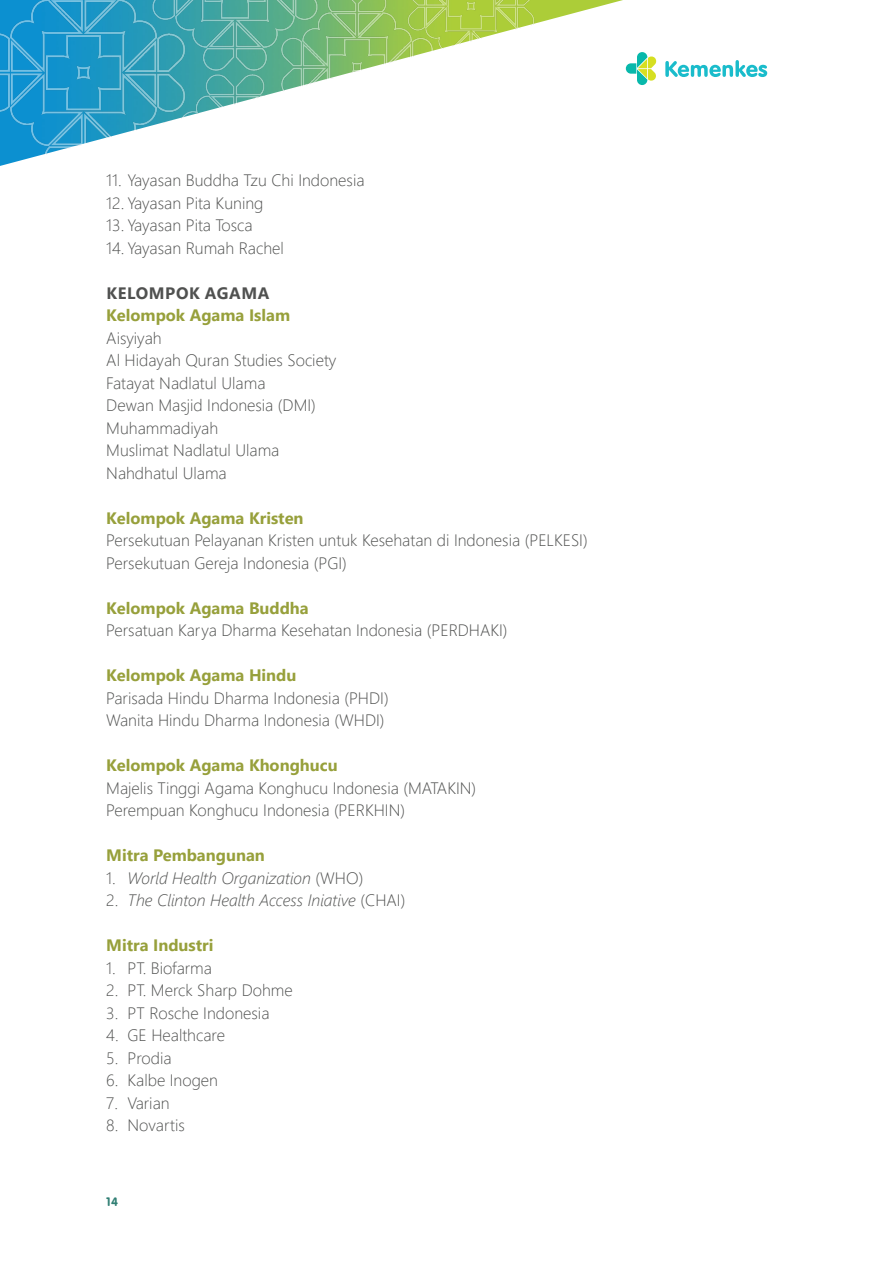
<style>
.page{position:relative;width:893px;height:1263px;background:#fff}
.page>*{position:absolute;margin:0;border:0;box-sizing:border-box;transform-origin:0 0}
.t1{font:300 16.5px "Segoe UI";color:#505150}
.t2{font:700 16.5px "Segoe UI";color:#97a03b}
.t3{font:italic 300 16.5px "Segoe UI";color:#505150}
.t4{font:700 16.5px "Segoe UI";letter-spacing:.035em;color:#505150}
.t5{font:12px "VAG Rounded Bold";color:#317f74}
.s1{font-style:normal}
</style>
<div class="page">
<svg style="left:626px;top:52px;width:31px;height:33px"></svg>
<svg style="left:665px;top:60px;width:102px;height:17px"></svg>
<img style="left:535px;top:0;width:88px;height:24px">
<img style="left:0;top:0;width:157px;height:166px">
<img style="left:150px;top:0;width:129px;height:73px">
<img style="left:157px;top:73px;width:122px;height:51px">
<img style="left:279px;top:0;width:127px;height:92px">
<img style="left:406px;top:0;width:129px;height:58px">
<p class="t1" style="left:106px;top:165px;width:260px">11. Yayasan Buddha Tzu Chi Indonesia</p>
<p class="t1" style="left:106px;top:187px;width:159px">12. Yayasan Pita Kuning</p>
<p class="t1" style="left:106px;top:210px;width:148px">13. Yayasan Pita Tosca</p>
<p class="t1" style="left:106px;top:232px;width:179px">14. Yayasan Rumah Rachel</p>
<p class="t4" style="left:107px;top:277px;width:164px">KELOMPOK AGAMA</p>
<p class="t2" style="left:106px;top:300px;width:185px">Kelompok Agama Islam</p>
<p class="t1" style="left:106px;top:322px;width:57px">Aisyiyah</p>
<p class="t1" style="left:106px;top:345px;width:232px">Al Hidayah Quran Studies Society</p>
<p class="t1" style="left:106px;top:367px;width:161px">Fatayat Nadlatul Ulama</p>
<p class="t1" style="left:106px;top:390px;width:211px">Dewan Masjid Indonesia (DMI)</p>
<p class="t1" style="left:106px;top:412px;width:113px">Muhammadiyah</p>
<p class="t1" style="left:106px;top:435px;width:175px">Muslimat Nadlatul Ulama</p>
<p class="t1" style="left:106px;top:457px;width:122px">Nahdhatul Ulama</p>
<p class="t2" style="left:106px;top:502px;width:199px">Kelompok Agama Kristen</p>
<p class="t1" style="left:106px;top:525px;width:483px">Persekutuan Pelayanan Kristen untuk Kesehatan di Indonesia (PELKESI)</p>
<p class="t1" style="left:106px;top:547px;width:242px">Persekutuan Gereja Indonesia (PGI)</p>
<p class="t2" style="left:106px;top:592px;width:204px">Kelompok Agama Buddha</p>
<p class="t1" style="left:106px;top:615px;width:403px">Persatuan Karya Dharma Kesehatan Indonesia (PERDHAKI)</p>
<p class="t2" style="left:106px;top:660px;width:192px">Kelompok Agama Hindu</p>
<p class="t1" style="left:106px;top:682px;width:284px">Parisada Hindu Dharma Indonesia (PHDI)</p>
<p class="t1" style="left:106px;top:705px;width:280px">Wanita Hindu Dharma Indonesia (WHDI)</p>
<p class="t2" style="left:106px;top:750px;width:233px">Kelompok Agama Khonghucu</p>
<p class="t1" style="left:106px;top:772px;width:371px">Majelis Tinggi Agama Konghucu Indonesia (MATAKIN)</p>
<p class="t1" style="left:106px;top:795px;width:300px">Perempuan Konghucu Indonesia (PERKHIN)</p>
<p class="t2" style="left:106px;top:840px;width:160px">Mitra Pembangunan</p>
<p class="t3" style="left:106px;top:862px;width:258px"><span class="s1">1.</span> World Health Organization <span class="s1">(WHO)</span></p>
<p class="t3" style="left:106px;top:885px;width:301px"><span class="s1">2.</span> The Clinton Health Access Iniative <span class="s1">(CHAI)</span></p>
<p class="t2" style="left:106px;top:930px;width:109px">Mitra Industri</p>
<p class="t1" style="left:106px;top:952px;width:107px">1. PT. Biofarma</p>
<p class="t1" style="left:106px;top:975px;width:188px">2. PT. Merck Sharp Dohme</p>
<p class="t1" style="left:106px;top:997px;width:165px">3. PT Rosche Indonesia</p>
<p class="t1" style="left:106px;top:1020px;width:120px">4. GE Healthcare</p>
<p class="t1" style="left:106px;top:1042px;width:67px">5. Prodia</p>
<p class="t1" style="left:106px;top:1065px;width:113px">6. Kalbe Inogen</p>
<p class="t1" style="left:106px;top:1087px;width:65px">7. Varian</p>
<p class="t1" style="left:106px;top:1110px;width:80px">8. Novartis</p>
<p class="t5" style="left:106px;top:1195px;width:13px">14</p>
</div>
